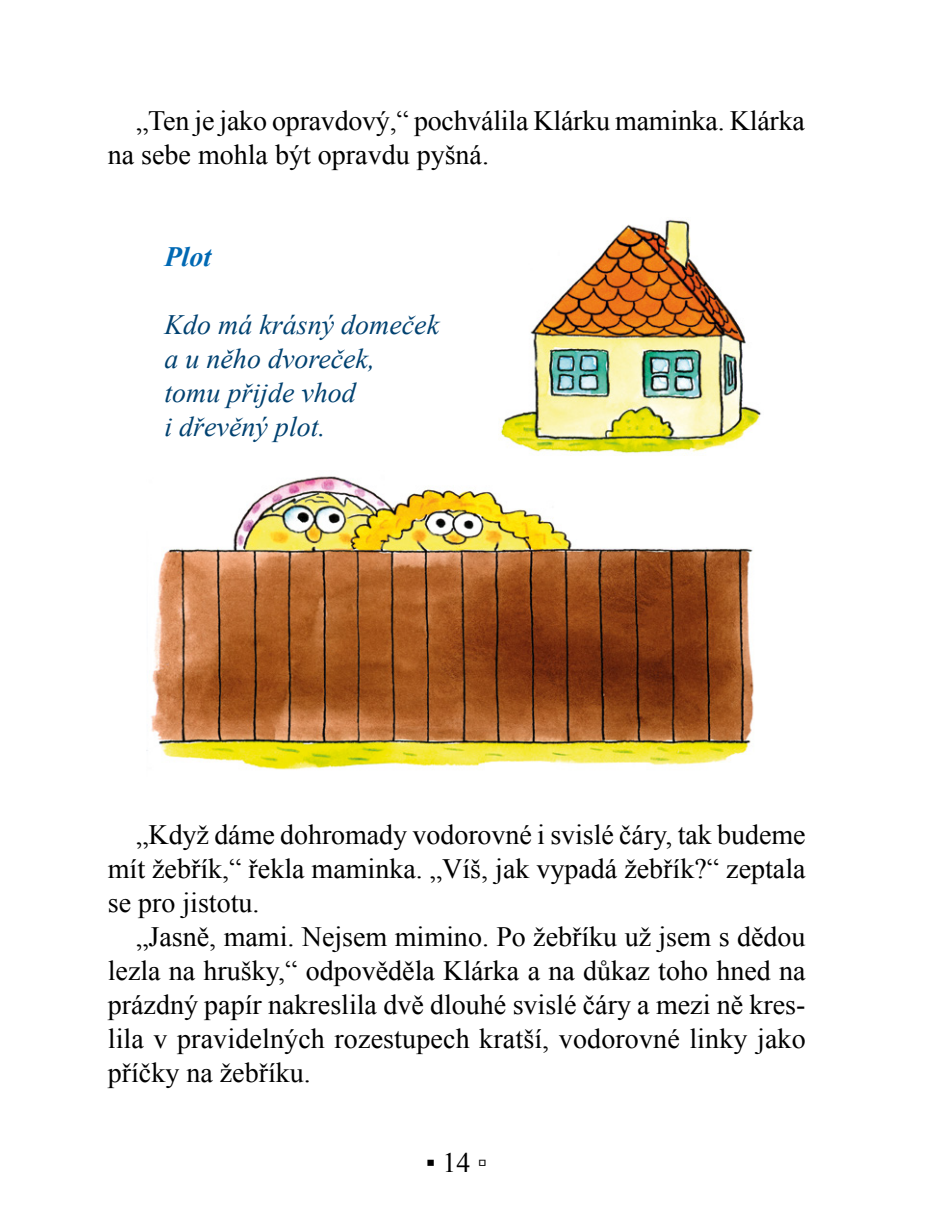
<style>
.page{position:relative;width:936px;height:1219px;background:#fff}
.page>*{position:absolute;margin:0;border:0;box-sizing:border-box;transform-origin:0 0}
.t1{font:28px/34px "Times New Roman";color:#000;text-align:justify}
.t2{font:italic 28px/34px "Times New Roman";color:#004170}
.t3{font:italic 700 28px "Times New Roman";color:#0069b4}
</style>
<div class="page">
<img style="left:147px;top:476px;width:607px;height:294px">
<img style="left:499px;top:219px;width:262px;height:237px">
<p class="t1" style="left:108px;top:103px;width:698px;text-indent:28px">„Ten je jako opravdový,“ pochválila Klárku maminka. Klárka na sebe mohla být opravdu pyšná.</p>
<p class="t3" style="left:164px;top:237px;width:48px">Plot</p>
<p class="t2" style="left:164px;top:307px;width:276px">Kdo má krásný domeček a u něho dvoreček,<br>tomu přijde vhod<br>i dřevěný plot.</p>
<p class="t1" style="left:108px;top:817px;width:699px;text-indent:28px">„Když dáme dohromady vodorovné i svislé čáry, tak budeme mít žebřík,“ řekla maminka. „Víš, jak vypadá žebřík?“ zeptala se pro jistotu.</p>
<p class="t1" style="left:108px;top:919px;width:699px;text-indent:28px">„Jasně, mami. Nejsem mimino. Po žebříku už jsem s dědou lezla na hrušky,“ odpověděla Klárka a na důkaz toho hned na prázdný papír nakreslila dvě dlouhé svislé čáry a mezi ně kres&shy;lila v pravidelných rozestupech kratší, vodorovné linky jako příčky na žebříku.</p>
<p class="t1" style="left:425px;top:1145px;width:63px">▪ 14 ▫</p>
</div>
